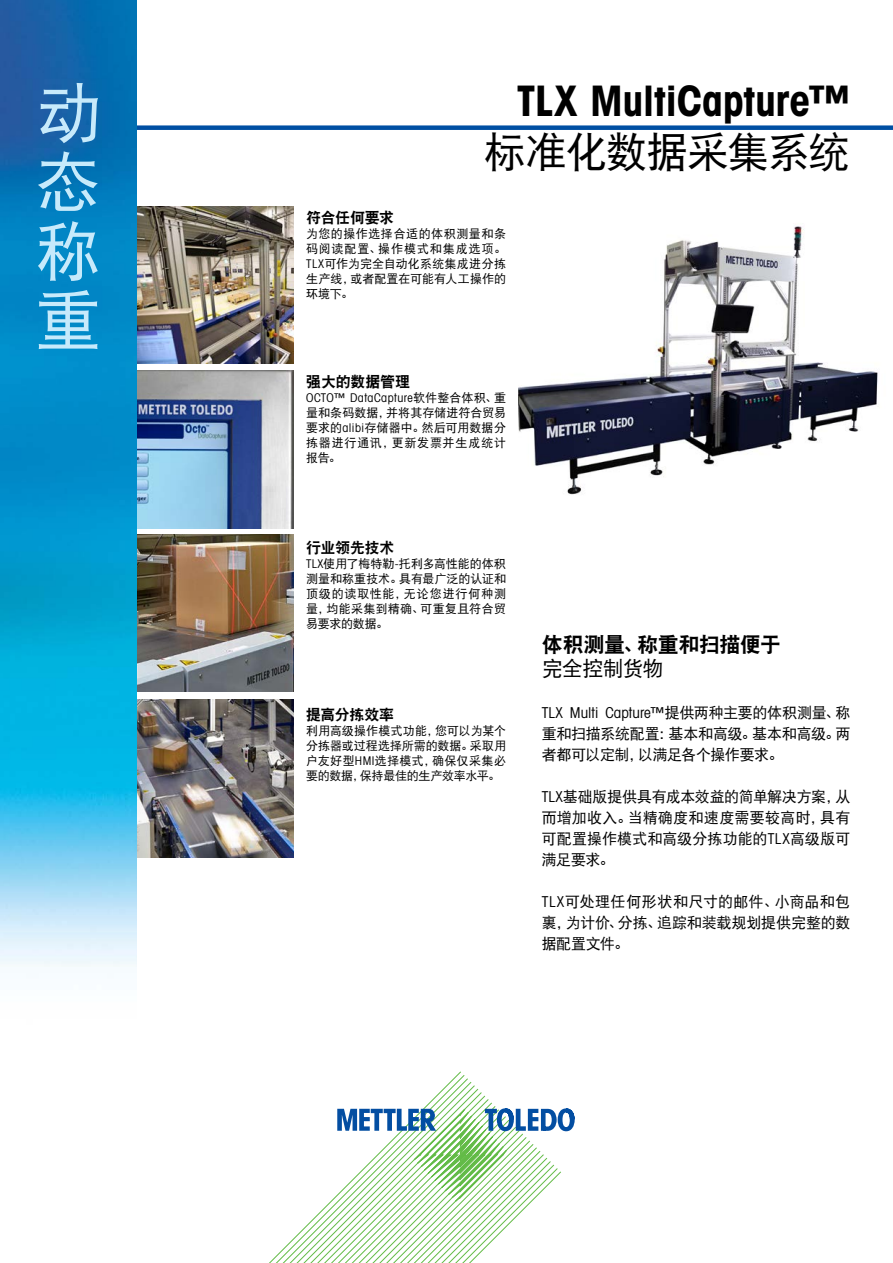
<style>
.page{position:relative;width:893px;height:1263px;background:#fff}
.page>*{position:absolute;margin:0;border:0;box-sizing:border-box;transform-origin:0 0}
.t1{font:66px/69px "DFP Hei W5";color:#c7eafb;text-align:justify}
.t2{font:42px "Avant Gardefor MT Bd";letter-spacing:-.01em;color:#000}
.t3{font:42px "DFP Hei W5";letter-spacing:-.035em;color:#000}
.t4{font:21px "DFP Hei W9";letter-spacing:-.02em;color:#000}
.t5{font:21px "DFP Hei W5";letter-spacing:-.045em;color:#000}
.t6{font:15px/21px "DFP Hei W5";letter-spacing:-.01em;color:#000;text-align:justify}
.t7{font:15px "Avant Gardefor MT Bk";letter-spacing:.005em;color:#000}
.t8{font:15px "DFP Hei W9";letter-spacing:-.02em;color:#000}
.t9{font:12px/15px "DFP Hei W5";letter-spacing:.01em;color:#000;text-align:justify}
.t10{font:12px "Avant Gardefor MT Bk";letter-spacing:.04em;color:#000}
.s1{font-family:"Avant Gardefor MT Bk"}
.s2{font-family:"DFP Hei W5"}
</style>
<div class="page">
<img style="left:136px;top:700px;width:157px;height:157px">
<img style="left:136px;top:206px;width:157px;height:157px">
<img style="left:136px;top:535px;width:157px;height:157px">
<img style="left:136px;top:371px;width:157px;height:157px">
<div style="left:111px;top:125px;width:782px;height:5px;background:#004fa3"></div>
<img style="left:0;top:0;width:136px;height:967px">
<img style="left:518px;top:226px;width:361px;height:269px">
<svg style="left:269px;top:1071px;width:263px;height:192px"></svg>
<svg style="left:337px;top:1108px;width:238px;height:94px"></svg>
<h1 class="t1" style="left:35px;top:78px;width:67px">动态称重</h1>
<h2 class="t2" style="left:517px;top:74px;width:335px">TLX MultiCapture™</h2>
<h2 class="t3" style="left:484px;top:129px;width:367px">标准化数据采集系统</h2>
<p class="t8" style="left:306px;top:210px;width:90px">符合任何要求</p>
<p class="t9" style="left:306px;top:226px;width:201px">为您的操作选择合适的体积测量和条码阅读配置、操作模式和集成选项。<span class="s1">TLX</span>可作为完全自动化系统集成进分拣生产线，或者配置在可能有人工操作的环境下。</p>
<p class="t8" style="left:306px;top:373px;width:105px">强大的数据管理</p>
<p class="t10" style="left:306px;top:390px;width:201px">OCTO™ DataCapture<span class="s2">软件整合体积、重</span></p>
<p class="t9" style="left:306px;top:405px;width:201px">量和条码数据，并将其存储进符合贸易要求的<span class="s1">alibi</span>存储器中。然后可用数据分拣器进行通讯，更新发票并生成统计报告。</p>
<p class="t8" style="left:306px;top:540px;width:90px">行业领先技术</p>
<p class="t9" style="left:306px;top:556px;width:201px"><span class="s1">TLX</span>使用了梅特勒<span class="s1">-</span>托利多高性能的体积测量和称重技术。具有最广泛的认证和顶级的读取性能，无论您进行何种测量，均能采集到精确、可重复且符合贸易要求的数据。</p>
<p class="t8" style="left:306px;top:707px;width:90px">提高分拣效率</p>
<p class="t9" style="left:306px;top:723px;width:201px">利用高级操作模式功能，您可以为某个分拣器或过程选择所需的数据。采取用户友好型<span class="s1">HMI</span>选择模式，确保仅采集必要的数据，保持最佳的生产效率水平。</p>
<h3 class="t4" style="left:542px;top:633px;width:241px">体积测量、称重和扫描便于</h3>
<h3 class="t5" style="left:542px;top:657px;width:123px">完全控制货物</h3>
<p class="t7" style="left:542px;top:704px;width:310px">TLX Multi Capture™<span class="s2">提供两种主要的体积测量、称</span></p>
<p class="t6" style="left:542px;top:723px;width:310px">重和扫描系统配置：基本和高级。基本和高级。两者都可以定制，以满足各个操作要求。</p>
<p class="t6" style="left:542px;top:786px;width:310px"><span class="s1">TLX</span>基础版提供具有成本效益的简单解决方案，从而增加收入。当精确度和速度需要较高时，具有可配置操作模式和高级分拣功能的<span class="s1">TLX</span>高级版可满足要求。</p>
<p class="t6" style="left:542px;top:891px;width:310px"><span class="s1">TLX</span>可处理任何形状和尺寸的邮件、小商品和包裹，为计价、分拣、追踪和装载规划提供完整的数据配置文件。</p>
</div>
